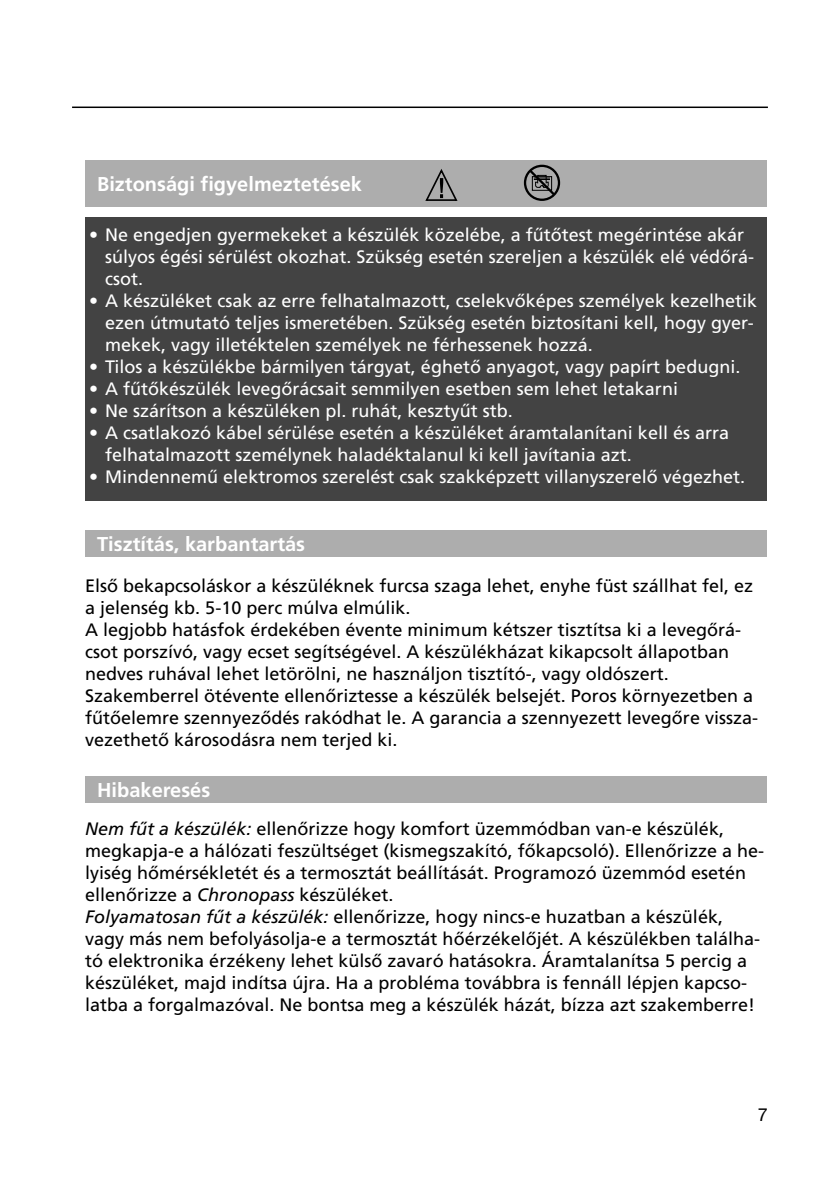
<style>
.page{position:relative;width:840px;height:1191px;background:#fff}
.page>*{position:absolute;margin:0;border:0;box-sizing:border-box;transform-origin:0 0}
.t1{font:700 20px "Frutiger CE";color:#fff}
.t2{font:18px/22px "Frutiger CE";color:#000}
.t3{font:18px/22px "Frutiger CE";color:#fff}
.t4{font:18px "Helvetica Neue CE";color:#000}
.s1{font-style:italic}
</style>
<div class="page">
<hr style="left:72px;top:106px;width:695px;height:2px;background:#000">
<div style="left:85px;top:160px;width:680px;height:46px;background:#adadad"></div>
<svg style="left:425px;top:169px;width:32px;height:32px"></svg>
<div style="left:523px;top:165px;width:37px;height:36px;border:2px solid #000;border-radius:50%"></div>
<svg style="left:526px;top:167px;width:31px;height:31px"></svg>
<div style="left:85px;top:218px;width:680px;height:283px;background:#434343"></div>
<div style="left:85px;top:530px;width:680px;height:26px;background:#adadad"></div>
<div style="left:85px;top:776px;width:680px;height:26px;background:#adadad"></div>
<p class="t1" style="left:97px;top:176px;width:266px">Biztonsági figyelmeztetések</p>
<p class="t3" style="left:105px;top:225px;width:650px;text-indent:-16px">• Ne engedjen gyermekeket a készülék közelébe, a fűtőtest megérintése akár súlyos égési sérülést okozhat. Szükség esetén szereljen a készülék elé védőrá&shy;csot.</p>
<p class="t3" style="left:105px;top:291px;width:653px;text-indent:-16px">• A készüléket csak az erre felhatalmazott, cselekvőképes személyek kezelhetik ezen útmutató teljes ismeretében. Szükség esetén biztosítani kell, hogy gyer&shy;mekek, vagy illetéktelen személyek ne férhessenek hozzá.</p>
<p class="t3" style="left:89px;top:357px;width:652px">• Tilos a készülékbe bármilyen tárgyat, éghető anyagot, vagy papírt bedugni.</p>
<p class="t3" style="left:89px;top:379px;width:590px">• A fűtőkészülék levegőrácsait semmilyen esetben sem lehet letakarni</p>
<p class="t3" style="left:89px;top:401px;width:425px">• Ne szárítson a készüléken pl. ruhát, kesztyűt stb.</p>
<p class="t3" style="left:105px;top:423px;width:625px;text-indent:-16px">• A csatlakozó kábel sérülése esetén a készüléket áramtalanítani kell és arra felhatalmazott személynek haladéktalanul ki kell javítania azt.</p>
<p class="t3" style="left:89px;top:467px;width:657px">• Mindennemű elektromos szerelést csak szakképzett villanyszerelő végezhet.</p>
<p class="t1" style="left:97px;top:536px;width:209px">Tisztítás, karbantartás</p>
<p class="t2" style="left:85px;top:576px;width:674px">Első bekapcsoláskor a készüléknek furcsa szaga lehet, enyhe füst szállhat fel, ez a jelenség kb. 5-10 perc múlva elmúlik.<br>A legjobb hatásfok érdekében évente minimum kétszer tisztítsa ki a levegőrá&shy;csot porszívó, vagy ecset segítségével. A készülékházat kikapcsolt állapotban nedves ruhával lehet letörölni, ne használjon tisztító-, vagy oldószert.<br>Szakemberrel ötévente ellenőriztesse a készülék belsejét. Poros környezetben a fűtőelemre szennyeződés rakódhat le. A garancia a szennyezett levegőre vissza&shy;vezethető károsodásra nem terjed ki.</p>
<p class="t1" style="left:97px;top:782px;width:115px">Hibakeresés</p>
<p class="t2" style="left:85px;top:819px;width:680px"><span class="s1">Nem fűt a készülék:</span> ellenőrizze hogy komfort üzemmódban van-e készülék, megkapja-e a hálózati feszültséget (kismegszakító, főkapcsoló). Ellenőrizze a he&shy;lyiség hőmérsékletét és a termosztát beállítását. Programozó üzemmód esetén ellenőrizze a <span class="s1">Chronopass</span> készüléket.<br><span class="s1">Folyamatosan fűt a készülék:</span> ellenőrizze, hogy nincs-e huzatban a készülék, vagy más nem befolyásolja-e a termosztát hőérzékelőjét. A készülékben találha&shy;tó elektronika érzékeny lehet külső zavaró hatásokra. Áramtalanítsa 5 percig a készüléket, majd indítsa újra. Ha a probléma továbbra is fennáll lépjen kapcso&shy;latba a forgalmazóval. Ne bontsa meg a készülék házát, bízza azt szakemberre!</p>
<p class="t4" style="left:757px;top:1108px;width:12px">7</p>
</div>
